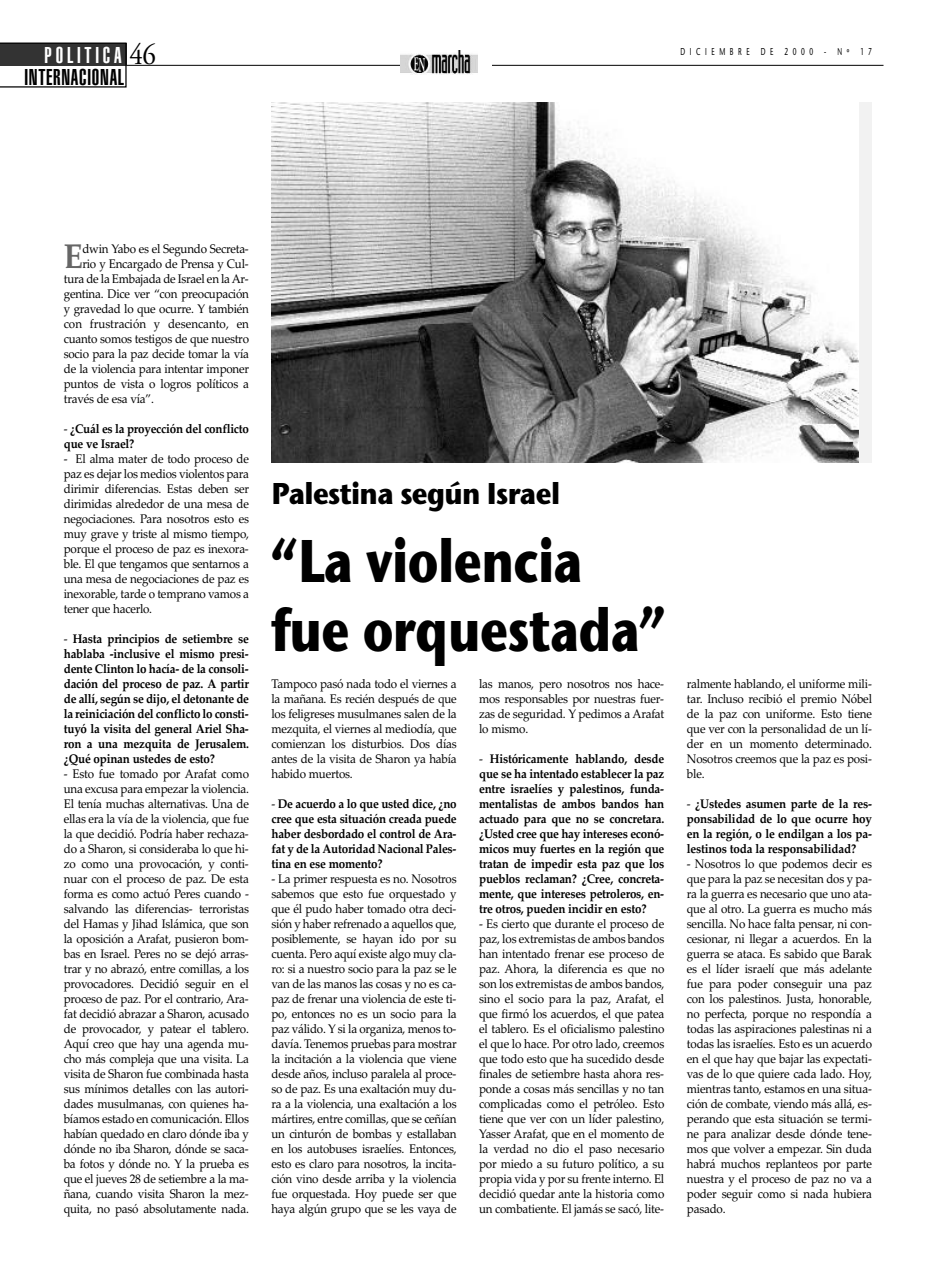
<style>
.page{position:relative;width:936px;height:1276px;background:#fff}
.page>*{position:absolute;margin:0;border:0;box-sizing:border-box;transform-origin:0 0}
.t1{font:60px/68.8px "Stone Sans ITCTT Bold";letter-spacing:-.015em;color:#000;scale:.8 1}
.t2{font:700 34.25px "Palatino Linotype";color:#666;scale:.93 1}
.t3{font:30px "Stone Sans ITCTT Bold";letter-spacing:-.025em;color:#000;scale:.9 1}
.t4{font:30px "Adobe Garamond";color:#000;scale:.9 1}
.t5{font:900 extra-condensed 22.5px "Helvetica";letter-spacing:.035em;color:#000}
.t6{font:900 extra-condensed 22.5px "Helvetica";letter-spacing:.165em;color:#fff}
.t7{font:12.5px/15px "Palatino Linotype";letter-spacing:-.02em;color:#000;text-align:justify;scale:.93 1}
.t8{font:700 12.5px/15px "Palatino Linotype";letter-spacing:-.02em;color:#000;text-align:justify;scale:.93 1}
.t9{font:12.5px "Palatino Linotype";color:#000;scale:.93 1}
.t10{font:10px "Stone Sans ITCTT Medium";letter-spacing:.705em;color:#000;scale:.65 1}
.s1{font-weight:400}
</style>
<div class="page">
<hr style="left:10px;top:65px;width:873px;height:1px;background:#000">
<div style="left:400px;top:43px;width:92px;height:35px;background:#fff"></div>
<img style="left:400px;top:51px;width:77px;height:23px">
<svg style="left:0;top:43px;width:127px;height:45px"></svg>
<div style="left:271px;top:103px;width:601px;height:360px;background:#f2f2f2"></div>
<img style="left:271px;top:103px;width:587px;height:360px">
<h3 class="t6" style="left:45px;top:46px;width:79px">POLITICA</h3>
<h3 class="t4" style="left:129px;top:36px;width:31px">46</h3>
<h3 class="t5" style="left:24px;top:69px;width:101px">INTERNACIONAL</h3>
<p class="t10" style="left:680px;top:45px;width:296px">DICIEMBRE DE 2000 - Nº 17</p>
<h2 class="t2" style="left:64px;top:236px;width:22px">E</h2>
<p class="t7" style="left:82px;top:241px;width:180px">dwin Yabo es el Segundo Secreta-</p>
<p class="t7" style="left:82px;top:256px;width:180px">rio y Encargado de Prensa y Cul-</p>
<p class="t7" style="left:64px;top:271px;width:200px">tura de la Embajada de Israel en la Ar-</p>
<p class="t7" style="left:64px;top:286px;width:201px">gentina. Dice ver “con preocupación</p>
<p class="t7" style="left:64px;top:301px;width:201px">y gravedad lo que ocurre. Y también</p>
<p class="t9" style="left:64px;top:316px;width:201px">con frustración y desencanto, en</p>
<p class="t7" style="left:64px;top:331px;width:201px">cuanto somos testigos de que nuestro</p>
<p class="t7" style="left:64px;top:346px;width:201px">socio para la paz decide tomar la vía</p>
<p class="t7" style="left:64px;top:361px;width:201px">de la violencia para intentar imponer</p>
<p class="t7" style="left:64px;top:376px;width:201px">puntos de vista o logros políticos a</p>
<p class="t7" style="left:64px;top:391px;width:98px">través de esa vía”.</p>
<p class="t8" style="left:64px;top:421px;width:201px"><span class="s1">-</span> ¿Cuál es la proyección del conflicto que ve Israel?</p>
<p class="t7" style="left:64px;top:451px;width:201px">- El alma mater de todo proceso de paz es dejar los medios violentos para dirimir diferencias. Estas deben ser dirimidas alrededor de una mesa de negociaciones. Para nosotros esto es muy grave y triste al mismo tiempo, porque el proceso de paz es inexora&shy;ble. El que tengamos que sentarnos a una mesa de negociaciones de paz es inexorable, tarde o temprano vamos a tener que hacerlo.</p>
<p class="t8" style="left:64px;top:631px;width:201px"><span class="s1">-</span> Hasta principios de setiembre se hablaba -inclusive el mismo presi&shy;dente Clinton lo hacía- de la consoli&shy;dación del proceso de paz. A partir de allí, según se dijo, el detonante de la reiniciación del conflicto lo consti&shy;tuyó la visita del general Ariel Sha&shy;ron a una mezquita de Jerusalem. ¿Qué opinan ustedes de esto?</p>
<p class="t7" style="left:64px;top:766px;width:201px">- Esto fue tomado por Arafat como una excusa para empezar la violencia.<br>El tenía muchas alternativas. Una de ellas era la vía de la violencia, que fue la que decidió. Podría haber rechaza&shy;do a Sharon, si consideraba lo que hi&shy;zo como una provocación, y conti&shy;nuar con el proceso de paz. De esta forma es como actuó Peres cuando - salvando las diferencias- terroristas del Hamas y Jihad Islámica, que son la oposición a Arafat, pusieron bom&shy;bas en Israel. Peres no se dejó arras&shy;trar y no abrazó, entre comillas, a los provocadores. Decidió seguir en el proceso de paz. Por el contrario, Ara&shy;fat decidió abrazar a Sharon, acusado de provocador, y patear el tablero.<br>Aquí creo que hay una agenda mu&shy;cho más compleja que una visita. La visita de Sharon fue combinada hasta sus mínimos detalles con las autori&shy;dades musulmanas, con quienes ha&shy;bíamos estado en comunicación. Ellos habían quedado en claro dónde iba y dónde no iba Sharon, dónde se saca&shy;ba fotos y dónde no. Y la prueba es que el jueves 28 de setiembre a la ma&shy;ñana, cuando visita Sharon la mez&shy;quita, no pasó absolutamente nada.</p>
<h3 class="t3" style="left:271px;top:474px;width:322px">Palestina según Israel</h3>
<h1 class="t1" style="left:271px;top:526px;width:493px">“La violencia fue orquestada”</h1>
<p class="t7" style="left:271px;top:676px;width:201px">Tampoco pasó nada todo el viernes a la mañana. Es recién después de que los feligreses musulmanes salen de la mezquita, el viernes al mediodía, que comienzan los disturbios. Dos días antes de la visita de Sharon ya había habido muertos.</p>
<p class="t8" style="left:271px;top:796px;width:201px"><span class="s1">-</span> De acuerdo a lo que usted dice, ¿no cree que esta situación creada puede haber desbordado el control de Ara&shy;fat y de la Autoridad Nacional Pales&shy;tina en ese momento?</p>
<p class="t7" style="left:271px;top:871px;width:201px">- La primer respuesta es no. Nosotros sabemos que esto fue orquestado y que él pudo haber tomado otra deci&shy;sión y haber refrenado a aquellos que, posiblemente, se hayan ido por su cuenta. Pero aquí existe algo muy cla&shy;ro: si a nuestro socio para la paz se le van de las manos las cosas y no es ca&shy;paz de frenar una violencia de este ti&shy;po, entonces no es un socio para la paz válido. Y si la organiza, menos to&shy;davía. Tenemos pruebas para mostrar la incitación a la violencia que viene desde años, incluso paralela al proce&shy;so de paz. Es una exaltación muy du&shy;ra a la violencia, una exaltación a los mártires, entre comillas, que se ceñían un cinturón de bombas y estallaban en los autobuses israelíes. Entonces, esto es claro para nosotros, la incita&shy;ción vino desde arriba y la violencia fue orquestada. Hoy puede ser que haya algún grupo que se les vaya de</p>
<p class="t7" style="left:479px;top:676px;width:201px">las manos, pero nosotros nos hace&shy;mos responsables por nuestras fuer&shy;zas de seguridad. Y pedimos a Arafat lo mismo.</p>
<p class="t8" style="left:479px;top:751px;width:201px"><span class="s1">-</span> Históricamente hablando, desde que se ha intentado establecer la paz entre israelíes y palestinos, funda&shy;mentalistas de ambos bandos han actuado para que no se concretara. ¿Usted cree que hay intereses econó&shy;micos muy fuertes en la región que tratan de impedir esta paz que los pueblos reclaman? ¿Cree, concreta&shy;mente, que intereses petroleros, en&shy;tre otros, pueden incidir en esto?</p>
<p class="t7" style="left:479px;top:916px;width:201px">- Es cierto que durante el proceso de paz, los extremistas de ambos bandos han intentado frenar ese proceso de paz. Ahora, la diferencia es que no son los extremistas de ambos bandos, sino el socio para la paz, Arafat, el que firmó los acuerdos, el que patea el tablero. Es el oficialismo palestino el que lo hace. Por otro lado, creemos que todo esto que ha sucedido desde finales de setiembre hasta ahora res&shy;ponde a cosas más sencillas y no tan complicadas como el petróleo. Esto tiene que ver con un líder palestino, Yasser Arafat, que en el momento de la verdad no dio el paso necesario por miedo a su futuro político, a su propia vida y por su frente interno. El decidió quedar ante la historia como un combatiente. El jamás se sacó, lite-</p>
<p class="t7" style="left:686px;top:676px;width:201px">ralmente hablando, el uniforme mili&shy;tar. Incluso recibió el premio Nóbel de la paz con uniforme. Esto tiene que ver con la personalidad de un lí&shy;der en un momento determinado.<br>Nosotros creemos que la paz es posi&shy;ble.</p>
<p class="t8" style="left:686px;top:796px;width:201px"><span class="s1">-</span> ¿Ustedes asumen parte de la res&shy;ponsabilidad de lo que ocurre hoy en la región, o le endilgan a los pa&shy;lestinos toda la responsabilidad?</p>
<p class="t7" style="left:686px;top:856px;width:201px">- Nosotros lo que podemos decir es que para la paz se necesitan dos y pa&shy;ra la guerra es necesario que uno ata&shy;que al otro. La guerra es mucho más sencilla. No hace falta pensar, ni con&shy;cesionar, ni llegar a acuerdos. En la guerra se ataca. Es sabido que Barak es el líder israelí que más adelante fue para poder conseguir una paz con los palestinos. Justa, honorable, no perfecta, porque no respondía a todas las aspiraciones palestinas ni a todas las israelíes. Esto es un acuerdo en el que hay que bajar las expectati&shy;vas de lo que quiere cada lado. Hoy, mientras tanto, estamos en una situa&shy;ción de combate, viendo más allá, es&shy;perando que esta situación se termi&shy;ne para analizar desde dónde tene&shy;mos que volver a empezar. Sin duda habrá muchos replanteos por parte nuestra y el proceso de paz no va a poder seguir como si nada hubiera pasado.</p>
</div>
